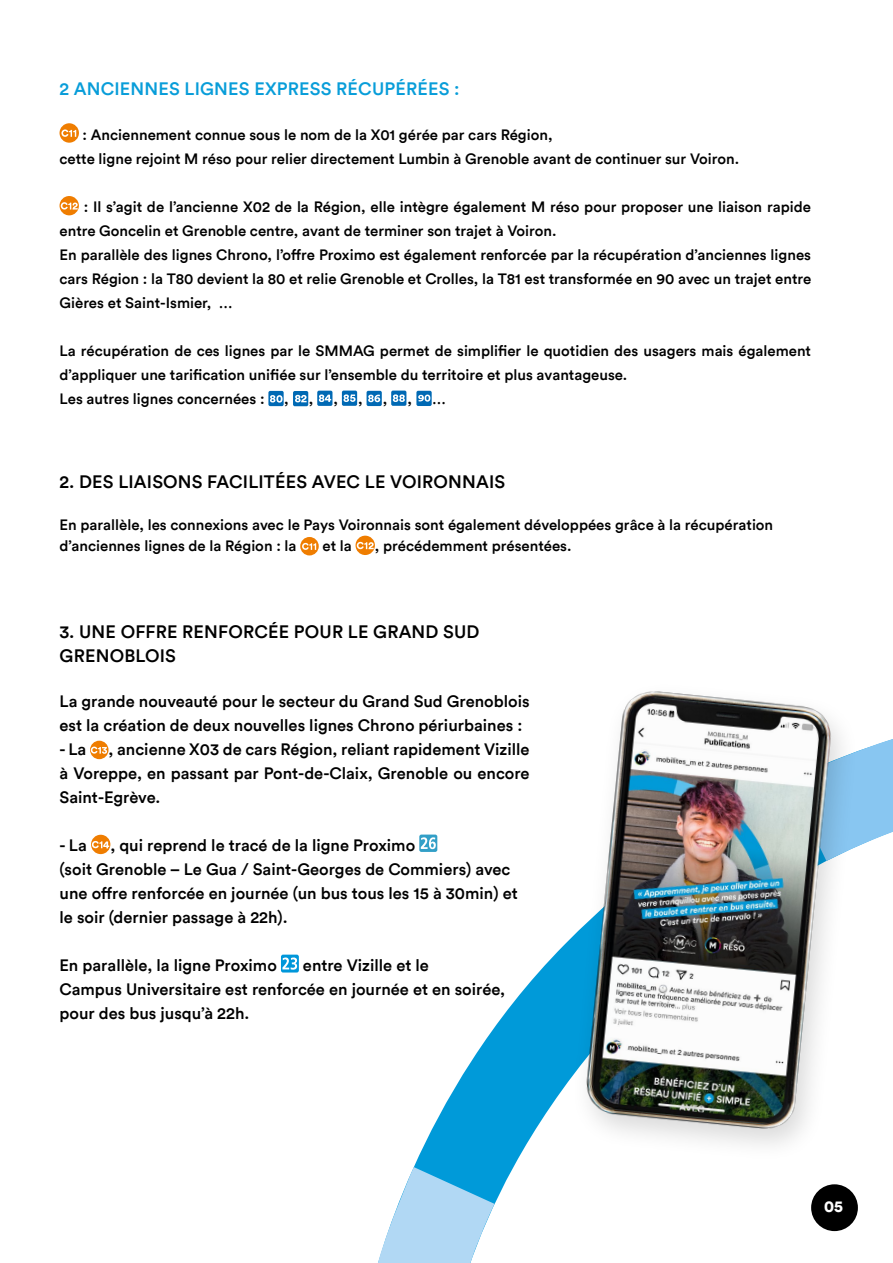
<style>
.page{position:relative;width:893px;height:1263px;background:#fff}
.page>*{position:absolute;margin:0;border:0;box-sizing:border-box;transform-origin:0 0}
.t1{font:500 18px/24px "Circular";letter-spacing:.01em;color:#000}
.t2{font:500 18px "Circular";letter-spacing:.01em;color:#089dd9}
.t3{font:500 16.5px/24px "Circular";color:#000}
.t4{font:900 15.9px "Circular";color:#fff}
.t5{font:500 15px/24px "Circular";color:#000}
</style>
<div class="page">
<svg style="left:60px;top:123px;width:19px;height:20px"></svg>
<svg style="left:61px;top:129px;width:15px;height:8px"></svg>
<div style="left:60px;top:196px;width:19px;height:19px;background:#ef7d00;border-radius:50%"></div>
<svg style="left:61px;top:202px;width:17px;height:8px"></svg>
<div style="left:268px;top:391px;width:16px;height:15px;background:#0069b4;border-radius:2px"></div>
<svg style="left:270px;top:395px;width:13px;height:8px"></svg>
<svg style="left:293px;top:391px;width:15px;height:15px"></svg>
<svg style="left:295px;top:395px;width:12px;height:7px"></svg>
<div style="left:317px;top:391px;width:15px;height:15px;background:#0069b4;border-radius:2px"></div>
<svg style="left:319px;top:394px;width:12px;height:8px"></svg>
<div style="left:342px;top:391px;width:15px;height:15px;background:#0069b4;border-radius:2px"></div>
<svg style="left:343px;top:394px;width:13px;height:8px"></svg>
<svg style="left:367px;top:391px;width:15px;height:15px"></svg>
<svg style="left:368px;top:395px;width:12px;height:7px"></svg>
<div style="left:391px;top:391px;width:15px;height:15px;background:#0069b4;border-radius:2px"></div>
<svg style="left:393px;top:394px;width:12px;height:8px"></svg>
<div style="left:416px;top:391px;width:16px;height:15px;background:#0069b4;border-radius:2px"></div>
<svg style="left:418px;top:395px;width:12px;height:7px"></svg>
<svg style="left:300px;top:537px;width:19px;height:18px"></svg>
<svg style="left:302px;top:543px;width:14px;height:7px"></svg>
<svg style="left:356px;top:536px;width:19px;height:19px"></svg>
<svg style="left:357px;top:542px;width:17px;height:7px"></svg>
<div style="left:90px;top:741px;width:19px;height:18px;background:#ef7d00;border-radius:50%"></div>
<svg style="left:91px;top:747px;width:16px;height:7px"></svg>
<div style="left:91px;top:835px;width:19px;height:19px;background:#ef7d00;border-radius:50%"></div>
<svg style="left:92px;top:841px;width:17px;height:7px"></svg>
<div style="left:281px;top:955px;width:18px;height:17px;background:#0097da;border-radius:2px"></div>
<svg style="left:282px;top:957px;width:15px;height:13px"></svg>
<svg style="left:414px;top:834px;width:444px;height:398px"></svg>
<svg style="left:861px;top:739px;width:32px;height:106px;background:#95ccf2"></svg>
<svg style="left:378px;top:1167px;width:116px;height:96px"></svg>
<img style="left:566px;top:691px;width:295px;height:465px">
<p class="t2" style="left:60px;top:77px;width:402px">2 ANCIENNES LIGNES EXPRESS RÉCUPÉRÉES :</p>
<p class="t5" style="left:60px;top:122px;width:681px;text-indent:23px">: Anciennement connue sous le nom de la X01 gérée par cars Région,<br>cette ligne rejoint M réso pour relier directement Lumbin à Grenoble avant de continuer sur Voiron.</p>
<p class="t5" style="left:60px;top:194px;width:753px;text-indent:24px">: Il s’agit de l’ancienne X02 de la Région, elle intègre également M réso pour proposer une liaison rapide entre Goncelin et Grenoble centre, avant de terminer son trajet à Voiron.<br>En parallèle des lignes Chrono, l’offre Proximo est également renforcée par la récupération d’anciennes lignes cars Région : la T80 devient la 80 et relie Grenoble et Crolles, la T81 est transformée en 90 avec un trajet entre Gières et Saint-Ismier, …</p>
<p class="t5" style="left:60px;top:338px;width:753px">La récupération de ces lignes par le SMMAG permet de simplifier le quotidien des usagers mais également d’appliquer une tarification unifiée sur l’ensemble du territoire et plus avantageuse.<br>Les autres lignes concernées :</p>
<p class="t5" style="left:284px;top:386px;width:6px">,</p>
<p class="t5" style="left:309px;top:386px;width:6px">,</p>
<p class="t5" style="left:334px;top:386px;width:6px">,</p>
<p class="t5" style="left:358px;top:386px;width:6px">,</p>
<p class="t5" style="left:383px;top:386px;width:6px">,</p>
<p class="t5" style="left:408px;top:386px;width:6px">,</p>
<p class="t5" style="left:432px;top:386px;width:15px">…</p>
<p class="t1" style="left:60px;top:469px;width:447px">2. DES LIAISONS FACILITÉES AVEC LE VOIRONNAIS</p>
<p class="t5" style="left:60px;top:514px;width:715px;line-height:21px">En parallèle, les connexions avec le Pays Voironnais sont également développées grâce à la récupération d’anciennes lignes de la Région : la</p>
<p class="t5" style="left:322px;top:533px;width:31px">et la</p>
<p class="t5" style="left:375px;top:533px;width:198px">, précédemment présentées.</p>
<p class="t1" style="left:60px;top:619px;width:422px">3. UNE OFFRE RENFORCÉE POUR LE GRAND SUD<br>GRENOBLOIS</p>
<p class="t3" style="left:60px;top:689px;width:472px">La grande nouveauté pour le secteur du Grand Sud Grenoblois est la création de deux nouvelles lignes Chrono périurbaines :</p>
<p class="t3" style="left:60px;top:737px;width:28px">- La</p>
<p class="t3" style="left:60px;top:737px;width:472px;text-align:justify;text-indent:49px">, ancienne X03 de cars Région, reliant rapidement Vizille à Voreppe, en passant par Pont-de-Claix, Grenoble ou encore Saint-Egrève.</p>
<p class="t3" style="left:60px;top:833px;width:29px">- La</p>
<p class="t3" style="left:60px;top:833px;width:460px;text-indent:51px">, qui reprend le tracé de la ligne Proximo<br>(soit Grenoble – Le Gua / Saint-Georges de Commiers) avec une offre renforcée en journée (un bus tous les 15 à 30min) et le soir (dernier passage à 22h).</p>
<p class="t3" style="left:60px;top:953px;width:219px">En parallèle, la ligne Proximo</p>
<p class="t3" style="left:60px;top:953px;width:447px;text-indent:243px">entre Vizille et le<br>Campus Universitaire est renforcée en journée et en soirée, pour des bus jusqu’à 22h.</p>
<p class="t4" style="left:824px;top:1195px;width:20px">05</p>
</div>
